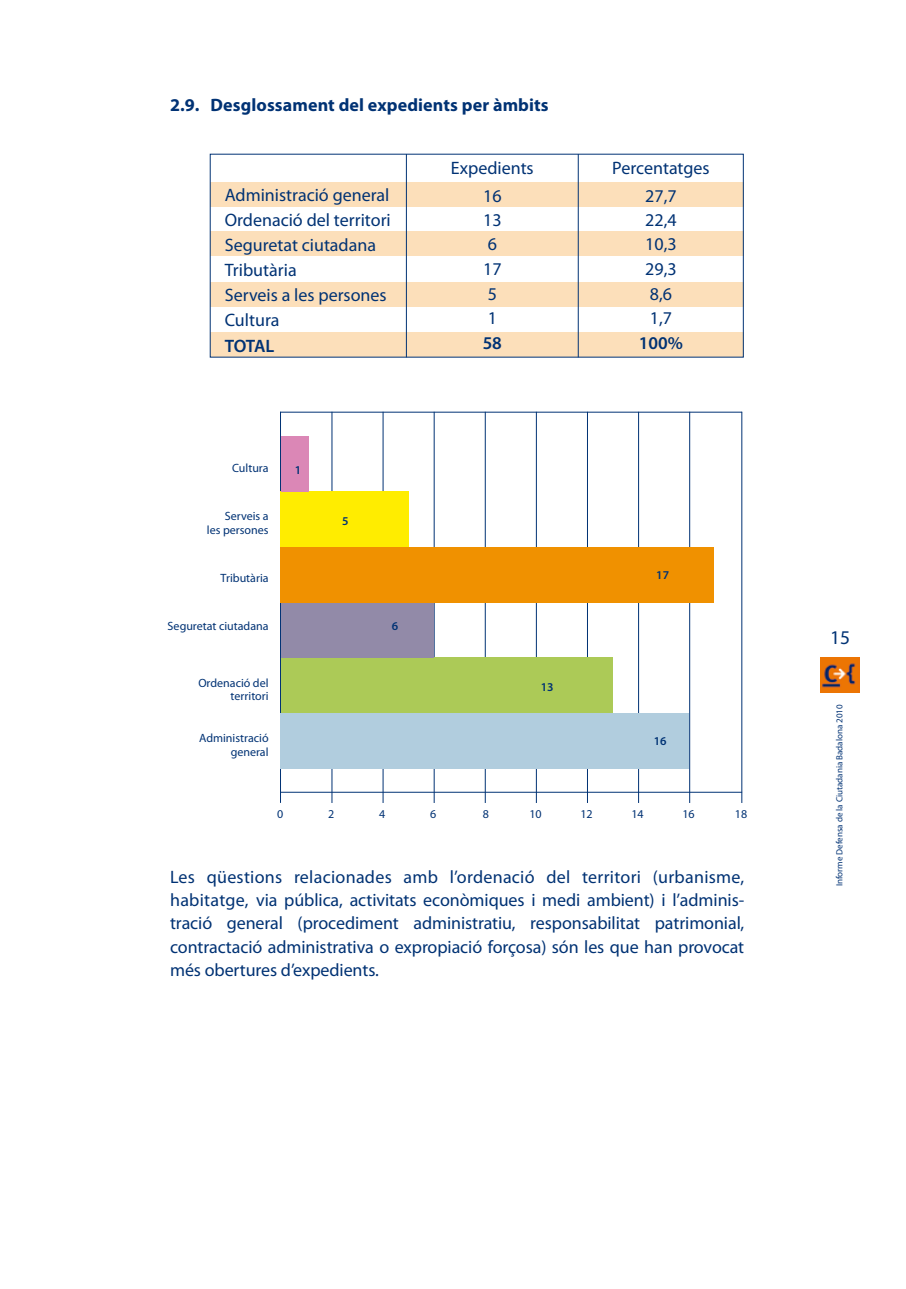
<style>
.page{position:relative;width:906px;height:1289px;background:#fff}
.page>*{position:absolute;margin:0;border:0;box-sizing:border-box;transform-origin:0 0}
.t1{font:19.5px "Myriad Pro";color:#003274}
.t2{font:18px/24.6px "Myriad Pro";color:#003274}
.t3{font:700 18px "Myriad Pro";letter-spacing:.005em;color:#003274}
.t4{font:600 18px "Myriad Pro";color:#003274}
.t5{font:12px/13.5px "Myriad Pro";color:#003274;text-align:right}
.t6{font:600 12px "Myriad Pro";color:#003274}
.t7{font:9px "Myriad Pro";color:#003274}
</style>
<div class="page">
<img style="left:821px;top:657px;width:38px;height:35px">
<div style="left:210px;top:181px;width:533px;height:25px;background:#fcdfba"></div>
<div style="left:210px;top:231px;width:533px;height:25px;background:#fcdfba"></div>
<div style="left:210px;top:281px;width:533px;height:25px;background:#fcdfba"></div>
<div style="left:210px;top:332px;width:533px;height:25px;background:#fcdfba"></div>
<hr style="left:578px;top:154px;width:1px;height:203px;background:#003274">
<hr style="left:406px;top:154px;width:1px;height:203px;background:#003274">
<hr style="left:331px;top:412px;width:1px;height:391px;background:#003274">
<hr style="left:383px;top:412px;width:1px;height:391px;background:#003274">
<hr style="left:434px;top:412px;width:1px;height:391px;background:#003274">
<hr style="left:485px;top:412px;width:1px;height:391px;background:#003274">
<hr style="left:536px;top:412px;width:1px;height:391px;background:#003274">
<hr style="left:587px;top:412px;width:1px;height:391px;background:#003274">
<hr style="left:638px;top:412px;width:1px;height:391px;background:#003274">
<hr style="left:689px;top:412px;width:1px;height:391px;background:#003274">
<hr style="left:741px;top:412px;width:1px;height:391px;background:#003274">
<hr style="left:280px;top:412px;width:1px;height:390px;background:#003274">
<div style="left:281px;top:712px;width:408px;height:56px;background:#b1cdde"></div>
<div style="left:281px;top:657px;width:331px;height:55px;background:#acca57"></div>
<div style="left:281px;top:602px;width:153px;height:55px;background:#928aa8"></div>
<div style="left:281px;top:547px;width:433px;height:55px;background:#f09100"></div>
<div style="left:281px;top:491px;width:128px;height:56px;background:#ffed00"></div>
<div style="left:281px;top:436px;width:28px;height:55px;background:#db87b6"></div>
<hr style="left:280px;top:791px;width:462px;height:1px;background:#003274">
<hr style="left:280px;top:412px;width:462px;height:1px;background:#003274">
<p class="t3" style="left:170px;top:93px;width:380px">2.9. Desglossament del expedients per àmbits</p>
<p class="t2" style="left:225px;top:182px;width:168px;line-height:25.2px">Administració general<br>Ordenació del territori<br>Seguretat ciutadana<br>Tributària<br>Serveis a les persones<br>Cultura</p>
<p class="t4" style="left:225px;top:334px;width:51px">TOTAL</p>
<p class="t5" style="left:232px;top:461px;width:38px">Cultura</p>
<p class="t5" style="left:207px;top:509px;width:63px">Serveis a<br>les persones</p>
<p class="t5" style="left:221px;top:571px;width:49px">Tributària</p>
<p class="t5" style="left:168px;top:619px;width:102px">Seguretat ciutadana</p>
<p class="t5" style="left:198px;top:676px;width:72px">Ordenació del territori</p>
<p class="t5" style="left:199px;top:731px;width:71px">Administració general</p>
<p class="t6" style="left:295px;top:463px;width:8px">1</p>
<p class="t6" style="left:342px;top:514px;width:8px">5</p>
<p class="t6" style="left:392px;top:619px;width:8px">6</p>
<p class="t2" style="left:451px;top:154px;width:84px;line-height:27.8px;text-align:center">Expedients<br>16</p>
<p class="t2" style="left:483px;top:207px;width:20px">13<br>6<br>17<br>5<br>1</p>
<p class="t4" style="left:482px;top:331px;width:21px">58</p>
<p class="t6" style="left:541px;top:679px;width:14px">13</p>
<p class="t2" style="left:612px;top:154px;width:99px;line-height:27.8px;text-align:center">Percentatges<br>27,7</p>
<p class="t2" style="left:645px;top:207px;width:33px">22,4<br>10,3<br>29,3<br>8,6<br>1,7</p>
<p class="t4" style="left:639px;top:331px;width:46px">100%</p>
<p class="t6" style="left:656px;top:568px;width:14px">17</p>
<p class="t6" style="left:654px;top:733px;width:14px">16</p>
<p class="t5" style="left:277px;top:806px;width:8px">0</p>
<p class="t5" style="left:328px;top:806px;width:8px">2</p>
<p class="t5" style="left:379px;top:806px;width:8px">4</p>
<p class="t5" style="left:430px;top:806px;width:8px">6</p>
<p class="t5" style="left:483px;top:806px;width:8px">8</p>
<p class="t5" style="left:529px;top:806px;width:14px">10</p>
<p class="t5" style="left:580px;top:806px;width:14px">12</p>
<p class="t5" style="left:631px;top:806px;width:14px">14</p>
<p class="t5" style="left:682px;top:806px;width:14px">16</p>
<p class="t5" style="left:735px;top:806px;width:14px">18</p>
<p class="t2" style="left:170px;top:864px;width:576px;line-height:23.2px;text-align:justify">Les qüestions relacionades amb l’ordenació del territori (urbanisme, habitatge, via pública, activitats econòmiques i medi ambient) i l’adminis&shy;tració general (procediment administratiu, responsabilitat patrimonial, contractació administrativa o expropiació forçosa) són les que han provocat més obertures d’expedients.</p>
<p class="t1" style="left:830px;top:626px;width:22px">15</p>
<p class="t7" style="left:834px;top:886px;width:183px;rotate:-90deg">Informe Defensa de la Ciutadania Badalona 2010</p>
</div>
